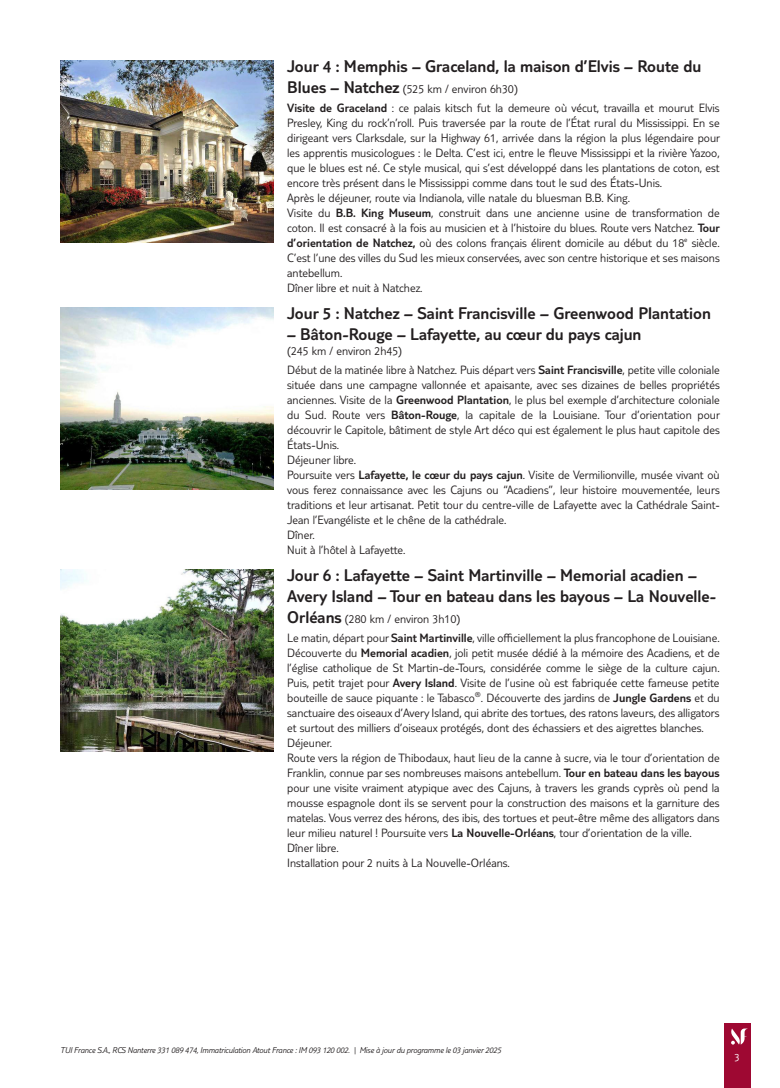
<style>
.page{position:relative;width:780px;height:1088px;background:#fff}
.page>*{position:absolute;margin:0;border:0;box-sizing:border-box;transform-origin:0 0}
.t1{font:300 17.5px/21px "TUI Type";color:#231f20}
.t2{font:300 12.5px/15px "TUI Type";color:#231f20}
.t3{font:300 11.25px "TUI Type";color:#fff}
.t4{font:italic 300 8.75px "TUI Type";letter-spacing:-.02em;color:#231f20}
.s1{font-size:17.5px}
.s2{font-style:inherit}
</style>
<div class="page">
<div style="left:724px;top:1023px;width:26px;height:65px;background:#9e0832"></div>
<svg style="left:731px;top:1028px;width:17px;height:16px"></svg>
<img style="left:60px;top:60px;width:213px;height:182px">
<img style="left:60px;top:307px;width:213px;height:182px">
<img style="left:60px;top:569px;width:213px;height:182px">
<h1 class="t1" style="left:287px;top:55px;width:415px">Jour 4 : Memphis – Graceland, la maison d’Elvis – Route du</h1>
<p class="t2" style="left:287px;top:79px;width:434px;line-height:18.5px"><span class="s1">Blues – Natchez</span> (525 km / environ 6h30)<br><span class="s2">Visite de Graceland</span> : ce palais kitsch fut la demeure où vécut, travailla et mourut Elvis</p>
<p class="t2" style="left:287px;top:115px;width:434px">Presley, King du rock’n’roll. Puis traversée par la route de l’État rural du Mississippi. En se dirigeant vers Clarksdale, sur la Highway 61, arrivée dans la région la plus légendaire pour les apprentis musicologues : le Delta. C’est ici, entre le fleuve Mississippi et la rivière Yazoo, que le blues est né. Ce style musical, qui s’est développé dans les plantations de coton, est encore très présent dans le Mississippi comme dans tout le sud des États-Unis.<br>Après le déjeuner, route via Indianola, ville natale du bluesman B.B. King.<br>Visite du <span class="s2">B.B. King Museum</span>, construit dans une ancienne usine de transformation de coton. Il est consacré à la fois au musicien et à l’histoire du blues. Route vers Natchez. <span class="s2">Tour d’orientation de Natchez,</span> où des colons français élirent domicile au début du 18<sup>e</sup> siècle.<br>C’est l’une des villes du Sud les mieux conservées, avec son centre historique et ses maisons antebellum.<br>Dîner libre et nuit à Natchez.</p>
<h1 class="t1" style="left:287px;top:302px;width:425px">Jour 5 : Natchez – Saint Francisville – Greenwood Plantation</h1>
<h1 class="t1" style="left:287px;top:323px;width:356px">– Bâton-Rouge – Lafayette, au cœur du pays cajun</h1>
<p class="t2" style="left:287px;top:341px;width:434px;line-height:18.5px">(245 km / environ 2h45)<br>Début de la matinée libre à Natchez. Puis départ vers <span class="s2">Saint Francisville</span>, petite ville coloniale</p>
<p class="t2" style="left:287px;top:377px;width:434px">située dans une campagne vallonnée et apaisante, avec ses dizaines de belles propriétés anciennes. Visite de la <span class="s2">Greenwood Plantation</span>, le plus bel exemple d’architecture coloniale du Sud. Route vers <span class="s2">Bâton-Rouge</span>, la capitale de la Louisiane. Tour d’orientation pour découvrir le Capitole, bâtiment de style Art déco qui est également le plus haut capitole des États-Unis.<br>Déjeuner libre.<br>Poursuite vers <span class="s2">Lafayette, le cœur du pays cajun</span>. Visite de Vermilionville, musée vivant où vous ferez connaissance avec les Cajuns ou “Acadiens”, leur histoire mouvementée, leurs traditions et leur artisanat. Petit tour du centre-ville de Lafayette avec la Cathédrale Saint-Jean l’Evangéliste et le chêne de la cathédrale.<br>Dîner.<br>Nuit à l’hôtel à Lafayette.</p>
<h1 class="t1" style="left:287px;top:564px;width:430px">Jour 6 : Lafayette – Saint Martinville – Memorial acadien –<br>Avery Island – Tour en bateau dans les bayous – La Nouvelle-</h1>
<p class="t2" style="left:287px;top:609px;width:434px;line-height:18.5px"><span class="s1">Orléans</span> (280 km / environ 3h10)<br>Le matin, départ pour <span class="s2">Saint Martinville</span>, ville officiellement la plus francophone de Louisiane.</p>
<p class="t2" style="left:287px;top:645px;width:434px">Découverte du <span class="s2">Memorial acadien</span>, joli petit musée dédié à la mémoire des Acadiens, et de l’église catholique de St Martin-de-Tours, considérée comme le siège de la culture cajun.<br>Puis, petit trajet pour <span class="s2">Avery Island</span>. Visite de l’usine où est fabriquée cette fameuse petite bouteille de sauce piquante : le Tabasco<sup>®</sup>. Découverte des jardins de <span class="s2">Jungle Gardens</span> et du sanctuaire des oiseaux d’Avery Island, qui abrite des tortues, des ratons laveurs, des alligators et surtout des milliers d’oiseaux protégés, dont des échassiers et des aigrettes blanches.<br>Déjeuner.<br>Route vers la région de Thibodaux, haut lieu de la canne à sucre, via le tour d’orientation de Franklin, connue par ses nombreuses maisons antebellum. <span class="s2">Tour en bateau dans les bayous </span>pour une visite vraiment atypique avec des Cajuns, à travers les grands cyprès où pend la mousse espagnole dont ils se servent pour la construction des maisons et la garniture des matelas. Vous verrez des hérons, des ibis, des tortues et peut-être même des alligators dans leur milieu naturel ! Poursuite vers <span class="s2">La Nouvelle-Orléans</span>, tour d’orientation de la ville.<br>Dîner libre.<br>Installation pour 2 nuits à La Nouvelle-Orléans.</p>
<p class="t4" style="left:60px;top:1045px;width:442px">TUI France S.A., RCS Nanterre 331 089 474, Immatriculation Atout France : IM 093 120 002. | Mise à jour du programme le 03 janvier 2025</p>
<p class="t3" style="left:734px;top:1050px;width:7px">3</p>
</div>
